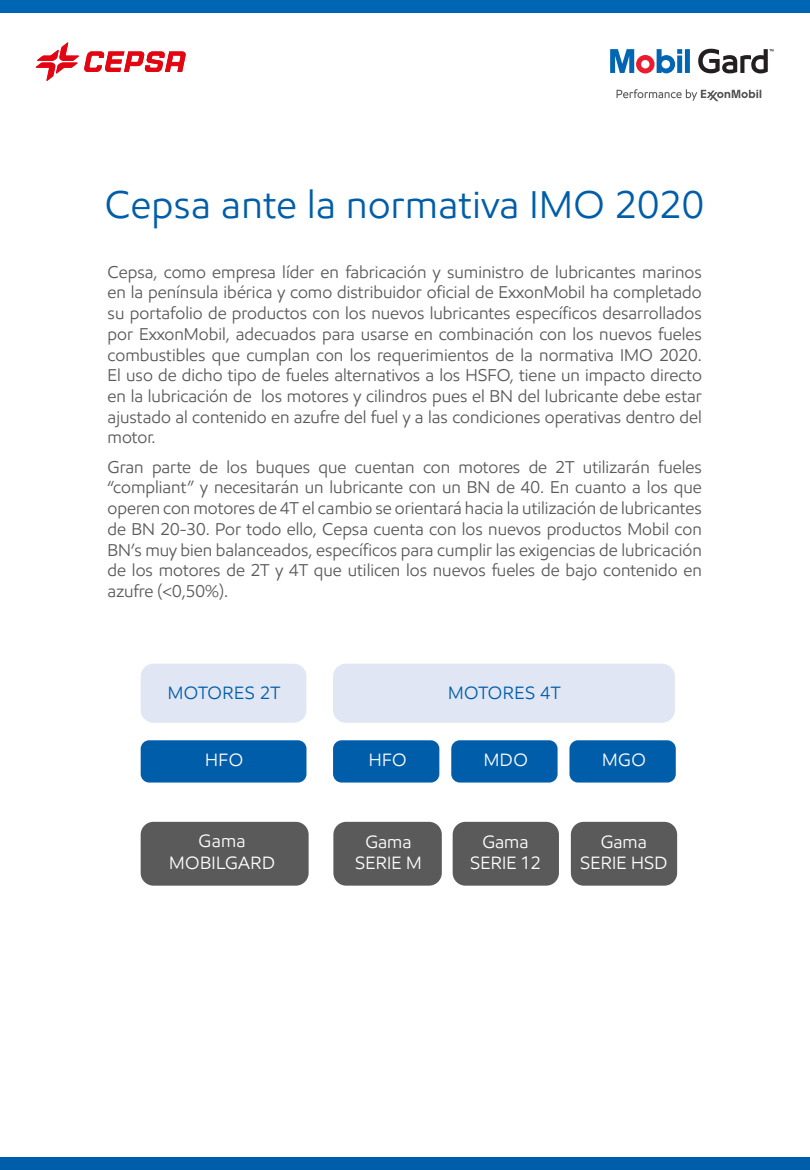
<style>
.page{position:relative;width:810px;height:1170px;background:#fff}
.page>*{position:absolute;margin:0;border:0;box-sizing:border-box;transform-origin:0 0}
.t1{font:39px "E Mprint";letter-spacing:.015em;color:#005da9}
.t2{font:18px/21.6px "E Mprint";letter-spacing:.01em;color:#fff;text-align:center}
.t3{font:18px "E Mprint";letter-spacing:.03em;color:#005da9}
.t4{font:17.25px/20.7px "E Mprint";color:#5a5a5a;text-align:justify}
</style>
<div class="page">
<div style="left:141px;top:663px;width:165px;height:59px;background:#e1e6f4;border-radius:13px"></div>
<div style="left:141px;top:821px;width:168px;height:64px;background:#5a5a5a;border-radius:13px"></div>
<div style="left:141px;top:740px;width:165px;height:42px;background:#005da9;border-radius:9px"></div>
<div style="left:333px;top:663px;width:342px;height:59px;background:#e1e6f4;border-radius:13px"></div>
<div style="left:333px;top:740px;width:106px;height:42px;background:#005da9;border-radius:9px"></div>
<div style="left:451px;top:740px;width:107px;height:42px;background:#005da9;border-radius:9px"></div>
<div style="left:569px;top:740px;width:107px;height:42px;background:#005da9;border-radius:9px"></div>
<div style="left:571px;top:821px;width:106px;height:64px;background:#5a5a5a;border-radius:13px"></div>
<div style="left:453px;top:821px;width:106px;height:64px;background:#5a5a5a;border-radius:13px"></div>
<div style="left:333px;top:821px;width:109px;height:64px;background:#5a5a5a;border-radius:13px"></div>
<svg style="left:35px;top:42px;width:151px;height:39px"></svg>
<svg style="left:617px;top:89px;width:144px;height:12px"></svg>
<svg style="left:610px;top:49px;width:80px;height:24px"></svg>
<svg style="left:698px;top:49px;width:75px;height:24px"></svg>
<div style="left:0;top:0;width:810px;height:13px;background:#0066b3"></div>
<div style="left:0;top:1157px;width:810px;height:12px;background:#005da9"></div>
<h1 class="t1" style="left:105px;top:180px;width:600px">Cepsa ante la normativa IMO 2020</h1>
<p class="t4" style="left:108px;top:261px;width:596px">Cepsa, como empresa líder en fabricación y suministro de lubricantes marinos en la península ibérica y como distribuidor oficial de ExxonMobil ha completado su portafolio de productos con los nuevos lubricantes específicos desarrollados por ExxonMobil, adecuados para usarse en combinación con los nuevos fueles combustibles que cumplan con los requerimientos de la normativa IMO 2020.<br>El uso de dicho tipo de fueles alternativos a los HSFO, tiene un impacto directo en la lubricación de los motores y cilindros pues el BN del lubricante debe estar ajustado al contenido en azufre del fuel y a las condiciones operativas dentro del motor.</p>
<p class="t4" style="left:108px;top:456px;width:596px">Gran parte de los buques que cuentan con motores de 2T utilizarán fueles “compliant” y necesitarán un lubricante con un BN de 40. En cuanto a los que operen con motores de 4T el cambio se orientará hacia la utilización de lubricantes de BN 20-30. Por todo ello, Cepsa cuenta con los nuevos productos Mobil con BN’s muy bien balanceados, específicos para cumplir las exigencias de lubricación de los motores de 2T y 4T que utilicen los nuevos fueles de bajo contenido en azufre (&lt;0,50%).</p>
<p class="t3" style="left:168px;top:682px;width:114px">MOTORES 2T</p>
<p class="t3" style="left:448px;top:682px;width:114px">MOTORES 4T</p>
<p class="t2" style="left:205px;top:749px;width:40px">HFO</p>
<p class="t2" style="left:369px;top:749px;width:40px">HFO</p>
<p class="t2" style="left:484px;top:749px;width:46px">MDO</p>
<p class="t2" style="left:602px;top:749px;width:45px">MGO</p>
<p class="t2" style="left:169px;top:829px;width:107px">Gama<br>MOBILGARD</p>
<p class="t2" style="left:355px;top:830px;width:68px">Gama<br>SERIE M</p>
<p class="t2" style="left:470px;top:830px;width:72px">Gama<br>SERIE 12</p>
<p class="t2" style="left:580px;top:830px;width:89px">Gama<br>SERIE HSD</p>
</div>
